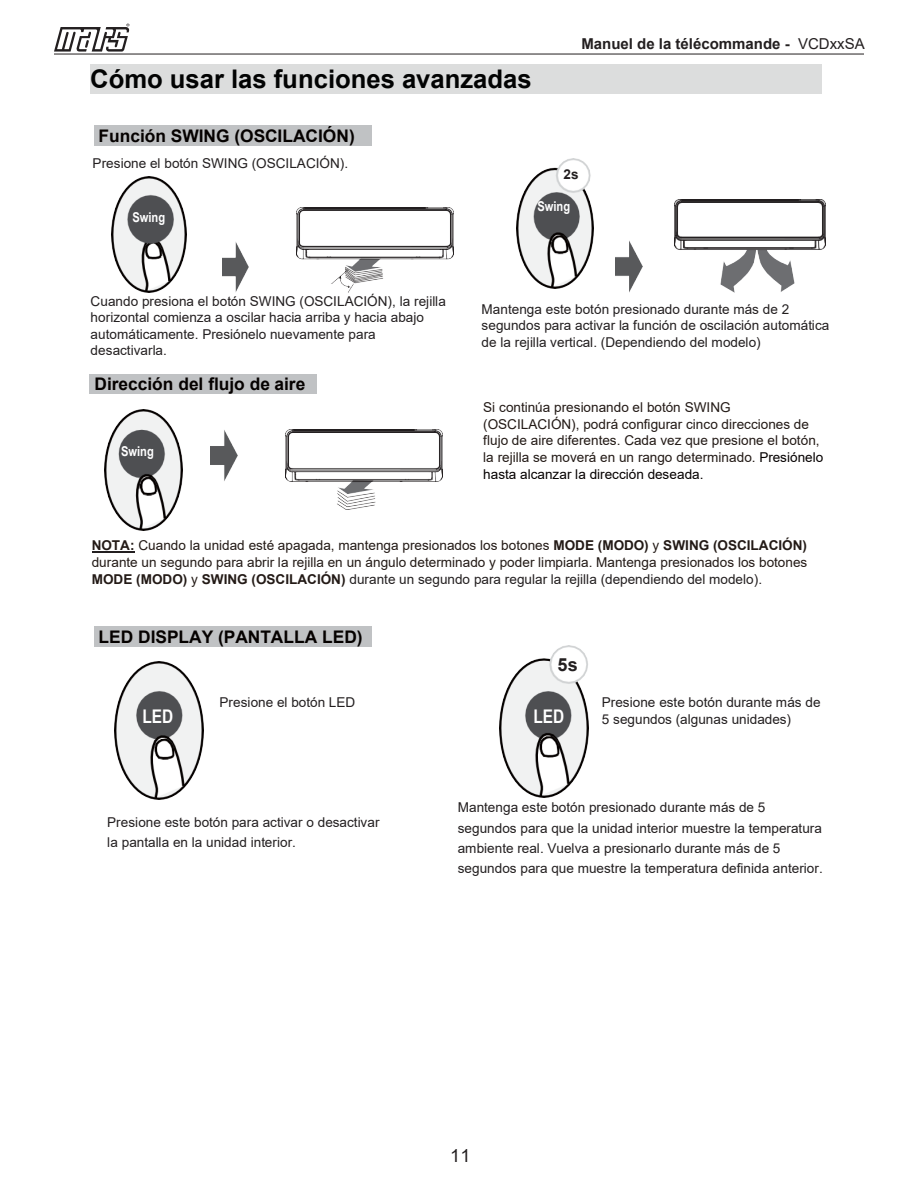
<style>
.page{position:relative;width:918px;height:1188px;background:#fff}
.page>*{position:absolute;margin:0;border:0;box-sizing:border-box;transform-origin:0 0}
.t1{font:700 25.65px "Arial";color:#020303}
.t2{font:700 18.75px "Arial Narrow";color:#fff}
.t3{font:18.15px "Arial";color:#231f20}
.t4{font:700 18.15px "Arial";color:#231f20}
.t5{font:700 17.4px "Arial";color:#050100}
.t6{font:700 15px "Arial";color:#231f20}
.t7{font:13.5px/20.2px "Arial";letter-spacing:.005em;color:#231f20}
.t8{font:13.5px/16.8px "Arial";letter-spacing:.005em;color:#231a16}
.t9{font:700 13.5px "Arial Narrow";color:#fff}
.t10{font:700 13.5px "Arial";color:#231f20}
.s1{font-weight:400}
.s2{color:#050100}
.s3{font-weight:700}
.s4{color:#231f20}
</style>
<div class="page">
<hr style="left:54px;top:54px;width:810px;height:1px;background:#231f20">
<svg style="left:54px;top:24px;width:75px;height:28px"></svg>
<img style="left:516px;top:158px;width:78px;height:130px">
<img style="left:500px;top:646px;width:89px;height:151px">
<div style="left:90px;top:64px;width:732px;height:29px;background:#dcdddd"></div>
<div style="left:94px;top:126px;width:277px;height:20px;background:#c0c2c4"></div>
<div style="left:90px;top:374px;width:227px;height:20px;background:#c0c2c4"></div>
<hr style="left:92px;top:552px;width:43px;height:1px;background:#231f20">
<div style="left:94px;top:626px;width:277px;height:20px;background:#c0c2c4"></div>
<img style="left:222px;top:242px;width:27px;height:50px">
<img style="left:297px;top:207px;width:156px;height:86px">
<img style="left:616px;top:241px;width:26px;height:52px">
<img style="left:111px;top:177px;width:75px;height:116px">
<img style="left:674px;top:199px;width:152px;height:94px">
<img style="left:211px;top:430px;width:26px;height:51px">
<img style="left:285px;top:429px;width:157px;height:81px">
<img style="left:105px;top:409px;width:78px;height:122px">
<img style="left:114px;top:661px;width:89px;height:139px">
<p class="t6" style="left:540px;top:32px;width:270px">Manual del control remoto - <span class="s1">VCDxxSA</span></p>
<p class="t6" style="left:581px;top:33px;width:285px">Manuel de la télécommande - <span class="s1">VCDxxSA</span></p>
<p class="t1" style="left:90px;top:61px;width:443px">Cómo usar las funciones avanzadas</p>
<p class="t5" style="left:99px;top:123px;width:258px">Función SWING (OSCILACIÓN)</p>
<p class="t7" style="left:93px;top:153px;width:257px">Presione el botón SWING (OSCILACIÓN).</p>
<p class="t10" style="left:564px;top:165px;width:17px">2s</p>
<p class="t9" style="left:537px;top:196px;width:34px">Swing</p>
<p class="t9" style="left:132px;top:207px;width:34px">Swing</p>
<p class="t7" style="left:91px;top:293px;width:357px;line-height:16.2px">Cuando presiona el botón SWING (OSCILACIÓN), la rejilla horizontal comienza a oscilar hacia arriba y hacia abajo automáticamente. Presiónelo nuevamente para desactivarla.</p>
<p class="t5" style="left:95px;top:372px;width:212px">Dirección del flujo de aire</p>
<p class="t9" style="left:121px;top:441px;width:34px">Swing</p>
<p class="t7" style="left:482px;top:301px;width:349px;line-height:16.5px">Mantenga este botón presionado durante más de 2 segundos para activar la función de oscilación automática de la rejilla vertical. (Dependiendo del modelo)</p>
<p class="t8" style="left:483px;top:399px;width:342px">Si continúa presionando el botón SWING (OSCILACIÓN), podrá configurar cinco direcciones de flujo de aire diferentes. Cada vez que presione el botón, la rejilla se moverá en un rango determinado. <span class="s2">Presiónelo hasta alcanzar la dirección deseada.</span></p>
<p class="t8" style="left:92px;top:537px;width:717px;text-align:justify"><span class="s3">NOTA:</span> Cuando la unidad esté apagada, mantenga presionados los botones <span class="s3">MODE (MODO)</span> y <span class="s3">SWING (OSCILACIÓN) </span>durante un segundo para abrir la rejilla en un ángulo determinado y poder limpiarla. Mantenga presionados los botones <span class="s3">MODE (MODO)</span> y <span class="s3">SWING (OSCILACIÓN)</span> <span class="s4">durante un segundo para regular la rejilla (dependiendo del modelo).</span></p>
<p class="t5" style="left:99px;top:624px;width:266px">LED DISPLAY (PANTALLA LED)</p>
<p class="t2" style="left:143px;top:702px;width:32px">LED</p>
<p class="t4" style="left:558px;top:652px;width:22px">5s</p>
<p class="t2" style="left:533px;top:702px;width:32px">LED</p>
<p class="t7" style="left:220px;top:692px;width:137px">Presione el botón LED</p>
<p class="t7" style="left:602px;top:693px;width:220px;line-height:17px">Presione este botón durante más de<br>5 segundos (algunas unidades)</p>
<p class="t7" style="left:107px;top:812px;width:274px">Presione este botón para activar o desactivar la pantalla en la unidad interior.</p>
<p class="t7" style="left:458px;top:797px;width:367px">Mantenga este botón presionado durante más de 5 segundos para que la unidad interior muestre la temperatura ambiente real. Vuelva a presionarlo durante más de 5 segundos para que muestre la temperatura definida anterior.</p>
<p class="t3" style="left:450px;top:1143px;width:22px">11</p>
</div>
